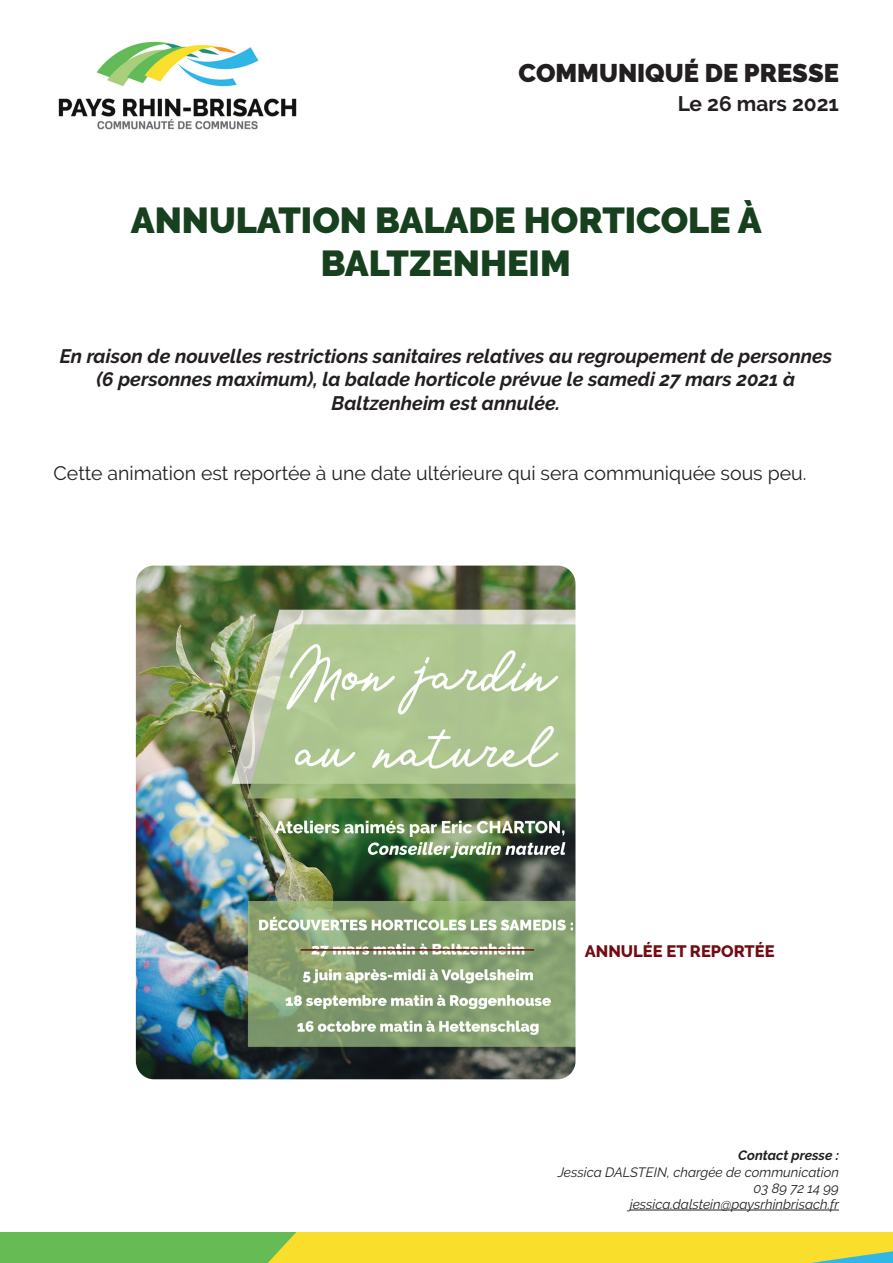
<style>
.page{position:relative;width:893px;height:1263px;background:#fff}
.page>*{position:absolute;margin:0;border:0;box-sizing:border-box;transform-origin:0 0}
.t1{font:900 36px/43.2px "Raleway";color:#17401e;text-align:center}
.t2{font:900 25.5px "Raleway";color:#231f20}
.t3{font:700 21px "Raleway";color:#231f20}
.t4{font:italic 700 19.5px/23.4px "Raleway";color:#231f20;text-align:center}
.t5{font:19.5px "Raleway";color:#231f20}
.t6{font:800 16.5px "Raleway";color:#710c12}
.t7{font:italic 13.5px "Raleway";color:#231f20}
.t8{font:italic 700 13.5px "Raleway";color:#231f20}
</style>
<div class="page">
<img style="left:58px;top:41px;width:239px;height:89px">
<hr style="left:630px;top:1210px;width:209px;height:1px;background:#231f20">
<img style="left:0;top:1233px;width:893px;height:30px">
<img style="left:136px;top:566px;width:439px;height:513px">
<hr style="left:301px;top:949px;width:233px;height:2px;background:#710d0f">
<p class="t2" style="left:519px;top:58px;width:322px">COMMUNIQUÉ DE PRESSE</p>
<p class="t3" style="left:678px;top:92px;width:163px">Le 26 mars 2021</p>
<p class="t1" style="left:131px;top:198px;width:633px">ANNULATION BALADE HORTICOLE À<br>BALTZENHEIM</p>
<p class="t4" style="left:60px;top:344px;width:774px">En raison de nouvelles restrictions sanitaires relatives au regroupement de personnes (6 personnes maximum), la balade horticole prévue le samedi 27 mars 2021 à<br>Baltzenheim est annulée.</p>
<p class="t5" style="left:54px;top:462px;width:754px">Cette animation est reportée à une date ultérieure qui sera communiquée sous peu.</p>
<p class="t6" style="left:585px;top:942px;width:191px">ANNULÉE ET REPORTÉE</p>
<p class="t8" style="left:738px;top:1148px;width:102px">Contact presse :</p>
<p class="t7" style="left:558px;top:1164px;width:283px">Jessica DALSTEIN, chargée de communication</p>
<p class="t7" style="left:753px;top:1180px;width:87px">03 89 72 14 99</p>
<p class="t7" style="left:630px;top:1196px;width:211px">jessica.dalstein@paysrhinbrisach.fr</p>
</div>
